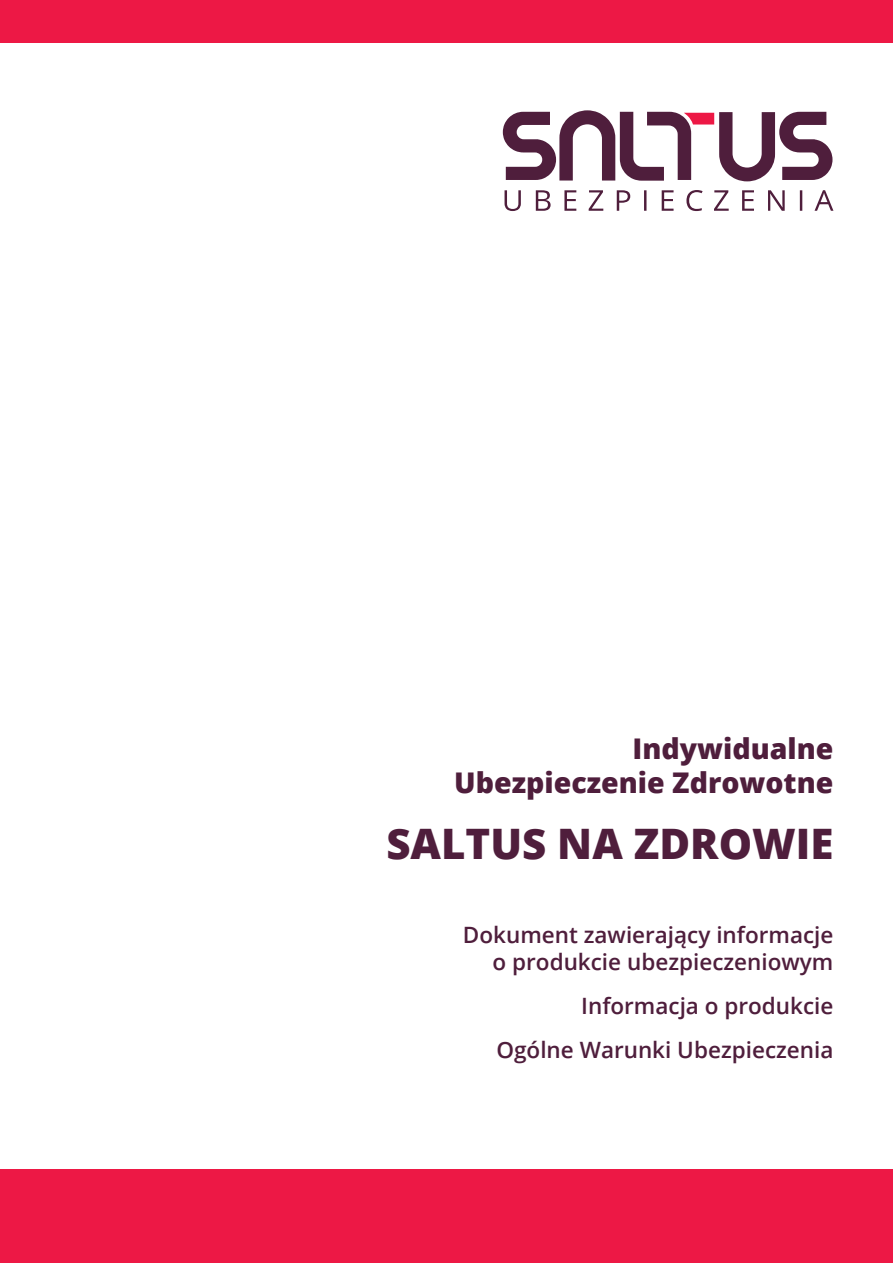
<style>
.page{position:relative;width:893px;height:1263px;background:#fff}
.page>*{position:absolute;margin:0;border:0;box-sizing:border-box;transform-origin:0 0}
.t1{font:800 42px "Open Sans";color:#4f1e3c}
.t2{font:800 28.5px/34.2px "Open Sans";color:#4f1e3c;text-align:right}
.t3{font:600 22.5px/27px "Open Sans";color:#4f1e3c;text-align:right}
</style>
<div class="page">
<div style="left:0;top:0;width:893px;height:43px;background:#ed1845"></div>
<div style="left:0;top:1169px;width:893px;height:94px;background:#ed1845"></div>
<svg style="left:503px;top:110px;width:329px;height:71px"></svg>
<svg style="left:505px;top:190px;width:328px;height:21px"></svg>
<p class="t2" style="left:454px;top:730px;width:381px">Indywidualne<br>Ubezpieczenie Zdrowotne</p>
<h1 class="t1" style="left:386px;top:811px;width:449px">SALTUS NA ZDROWIE</h1>
<p class="t3" style="left:463px;top:921px;width:372px">Dokument zawierający informacje o produkcie ubezpieczeniowym</p>
<p class="t3" style="left:496px;top:983px;width:339px;line-height:44px">Informacja o produkcie<br>Ogólne Warunki Ubezpieczenia</p>
</div>
